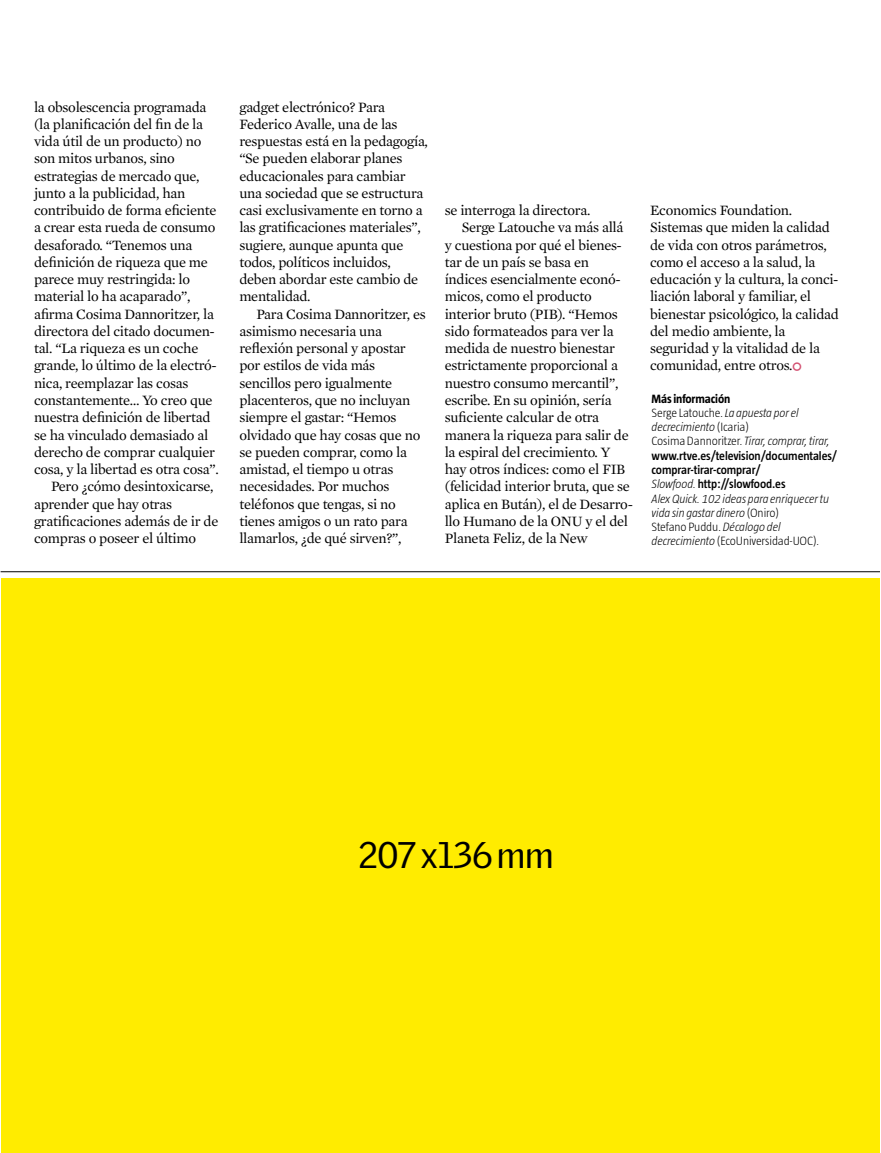
<style>
.page{position:relative;width:881px;height:1153px;background:#fff}
.page>*{position:absolute;margin:0;border:0;box-sizing:border-box;transform-origin:0 0}
.t1{font:36px "Griffith Gothic";letter-spacing:-.01em;color:#000}
.t2{font:14.55px/17.2px "Mercury Text G1";letter-spacing:-.02em;color:#000}
.t3{font:italic 300 12.3px/14.2px "Taz Barcelona";letter-spacing:-.005em;color:#000}
.s1{font-family:"Transitional 511 BT";font-size:30px;color:#d35071}
.s2{font-weight:700;font-style:normal}
.s3{font-style:normal}
.s4{font-weight:600;font-style:normal}
</style>
<div class="page">
<hr style="left:1px;top:571px;width:878px;height:1px;background:#000">
<div style="left:1px;top:578px;width:878px;height:574px;background:#ffec00"></div>
<p class="t2" style="left:34px;top:98px;width:174px">la obsolescencia programada</p>
<p class="t2" style="left:34px;top:115px;width:170px">(la planificación del fin de la</p>
<p class="t2" style="left:34px;top:133px;width:169px">vida útil de un producto) no</p>
<p class="t2" style="left:34px;top:150px;width:142px">son mitos urbanos, sino</p>
<p class="t2" style="left:34px;top:167px;width:167px">estrategias de mercado que,</p>
<p class="t2" style="left:34px;top:184px;width:153px">junto a la publicidad, han</p>
<p class="t2" style="left:34px;top:202px;width:184px">contribuido de forma eficiente</p>
<p class="t2" style="left:34px;top:219px;width:183px">a crear esta rueda de consumo</p>
<p class="t2" style="left:34px;top:236px;width:160px">desaforado. “Tenemos una</p>
<p class="t2" style="left:34px;top:253px;width:175px">definición de riqueza que me</p>
<p class="t2" style="left:34px;top:271px;width:157px">parece muy restringida: lo</p>
<p class="t2" style="left:34px;top:288px;width:158px">material lo ha acaparado”,</p>
<p class="t2" style="left:34px;top:305px;width:181px">afirma Cosima Dannoritzer, la</p>
<p class="t2" style="left:34px;top:322px;width:182px">directora del citado documen-</p>
<p class="t2" style="left:34px;top:340px;width:166px">tal. “La riqueza es un coche</p>
<p class="t2" style="left:34px;top:357px;width:184px">grande, lo último de la electró-</p>
<p class="t2" style="left:34px;top:374px;width:156px">nica, reemplazar las cosas</p>
<p class="t2" style="left:34px;top:391px;width:180px">constantemente… Yo creo que</p>
<p class="t2" style="left:34px;top:409px;width:178px">nuestra definición de libertad</p>
<p class="t2" style="left:34px;top:426px;width:176px">se ha vinculado demasiado al</p>
<p class="t2" style="left:34px;top:443px;width:182px">derecho de comprar cualquier</p>
<p class="t2" style="left:34px;top:460px;width:186px">cosa, y la libertad es otra cosa”.</p>
<p class="t2" style="left:51px;top:478px;width:164px">Pero ¿cómo desintoxicarse,</p>
<p class="t2" style="left:34px;top:495px;width:139px">aprender que hay otras</p>
<p class="t2" style="left:34px;top:512px;width:186px">gratificaciones además de ir de</p>
<p class="t2" style="left:34px;top:529px;width:163px">compras o poseer el último</p>
<p class="t2" style="left:239px;top:98px;width:190px">gadget electrónico? Para<br>Federico Avalle, una de las respuestas está en la pedagogía, “Se pueden elaborar planes educacionales para cambiar una sociedad que se estructura casi exclusivamente en torno a las gratificaciones materiales”, sugiere, aunque apunta que todos, políticos incluidos, deben abordar este cambio de mentalidad.</p>
<p class="t2" style="left:239px;top:305px;width:188px;text-indent:17px">Para Cosima Dannoritzer, es asimismo necesaria una reflexión personal y apostar por estilos de vida más sencillos pero igualmente placenteros, que no incluyan siempre el gastar: “Hemos olvidado que hay cosas que no se pueden comprar, como la amistad, el tiempo u otras necesidades. Por muchos teléfonos que tengas, si no tienes amigos o un rato para llamarlos, ¿de qué sirven?”,</p>
<p class="t2" style="left:444px;top:202px;width:147px">se interroga la directora.</p>
<p class="t2" style="left:461px;top:219px;width:163px">Serge Latouche va más allá</p>
<p class="t2" style="left:444px;top:236px;width:178px">y cuestiona por qué el bienes-</p>
<p class="t2" style="left:444px;top:253px;width:146px">tar de un país se basa en</p>
<p class="t2" style="left:444px;top:271px;width:177px">índices esencialmente econó-</p>
<p class="t2" style="left:444px;top:288px;width:148px">micos, como el producto</p>
<p class="t2" style="left:444px;top:305px;width:174px">interior bruto (PIB). “Hemos</p>
<p class="t2" style="left:444px;top:322px;width:170px">sido formateados para ver la</p>
<p class="t2" style="left:444px;top:340px;width:172px">medida de nuestro bienestar</p>
<p class="t2" style="left:444px;top:357px;width:175px">estrictamente proporcional a</p>
<p class="t2" style="left:444px;top:374px;width:175px">nuestro consumo mercantil”,</p>
<p class="t2" style="left:444px;top:391px;width:168px">escribe. En su opinión, sería</p>
<p class="t2" style="left:444px;top:409px;width:156px">suficiente calcular de otra</p>
<p class="t2" style="left:444px;top:426px;width:185px">manera la riqueza para salir de</p>
<p class="t2" style="left:444px;top:443px;width:167px">la espiral del crecimiento. Y</p>
<p class="t2" style="left:444px;top:460px;width:182px">hay otros índices: como el FIB</p>
<p class="t2" style="left:444px;top:478px;width:187px">(felicidad interior bruta, que se</p>
<p class="t2" style="left:444px;top:495px;width:190px">aplica en Bután), el de Desarro-</p>
<p class="t2" style="left:444px;top:512px;width:185px">llo Humano de la ONU y el del</p>
<p class="t2" style="left:444px;top:529px;width:145px">Planeta Feliz, de la New</p>
<p class="t2" style="left:649px;top:202px;width:190px">Economics Foundation.<br>Sistemas que miden la calidad de vida con otros parámetros, como el acceso a la salud, la educación y la cultura, la conci&shy;liación laboral y familiar, el bienestar psicológico, la calidad del medio ambiente, la seguridad y la vitalidad de la comunidad, entre otros.<span class="s1">°</span></p>
<p class="t3" style="left:651px;top:391px;width:187px"><span class="s2">Más información<br></span><span class="s3">Serge Latouche.</span> La apuesta por el decrecimiento <span class="s3">(Icaria)<br>Cosima Dannoritzer.</span> Tirar, comprar, tirar, <span class="s4">www.rtve.es/television/documentales/ comprar-tirar-comprar/<br></span>Slowfood. <span class="s4">http://slowfood.es<br></span>Alex Quick. 102 ideas para enriquecer tu vida sin gastar dinero <span class="s3">(Oniro)<br>Stefano Puddu.</span> Décalogo del decrecimiento <span class="s3">(EcoUniversidad-UOC)</span>.</p>
<h1 class="t1" style="left:358px;top:833px;width:197px">207 x136 mm</h1>
</div>
